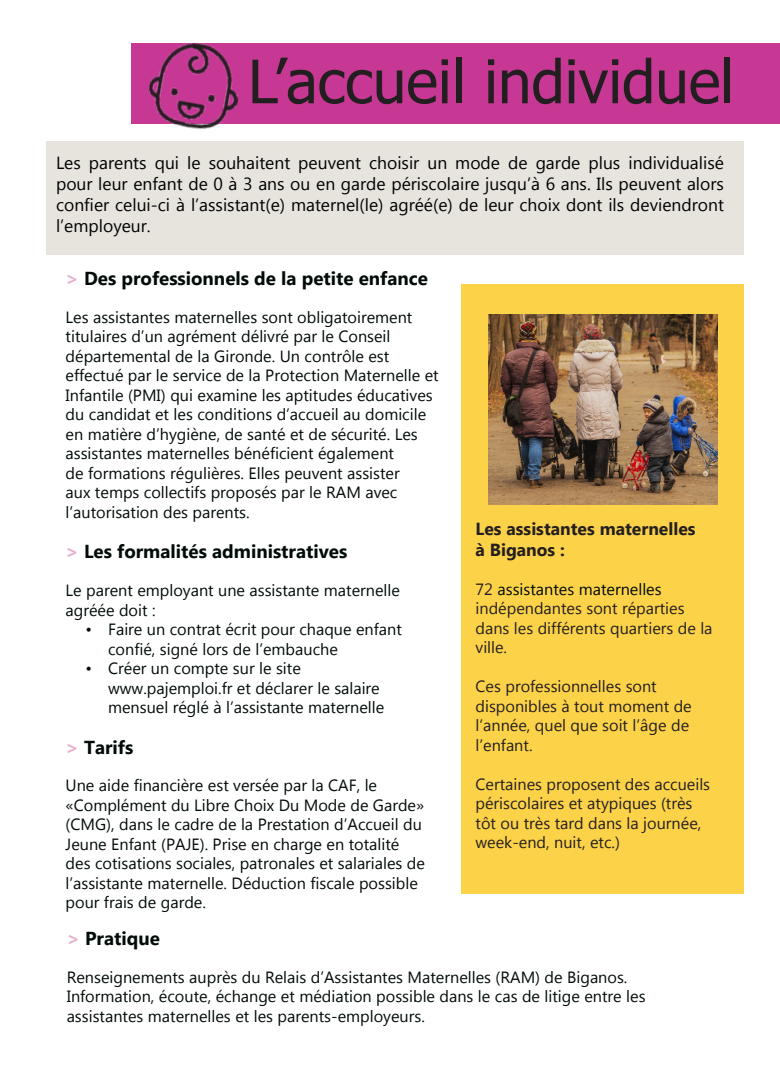
<style>
.page{position:relative;width:780px;height:1088px;background:#fff}
.page>*{position:absolute;margin:0;border:0;box-sizing:border-box;transform-origin:0 0}
.t1{font:60px "Tahoma";color:#231f20}
.t2{font:700 18.75px "Lao UI";color:#010b08}
.t3{font:700 18.75px "Lao UI";color:#010c08}
.t4{font:17.5px/21px "Lao UI";color:#000001;text-align:justify}
.t5{font:700 17.5px "Lao UI";color:#231f20}
.t6{font:16.25px/19.5px "Lao UI";color:#010b08}
.t7{font:16.25px/19.5px "Lao UI";color:#010c08}
.t8{font:16.25px/19.5px "Lao UI";color:#231f20}
.s1{color:#e7adce}
.s2{color:#010b08}
</style>
<div class="page">
<div style="left:131px;top:43px;width:649px;height:81px;background:#c73895"></div>
<div style="left:46px;top:141px;width:697px;height:113px;background:#e6e4dd"></div>
<div style="left:461px;top:284px;width:282px;height:610px;background:#fcd249"></div>
<img style="left:489px;top:314px;width:229px;height:190px">
<img style="left:148px;top:42px;width:91px;height:87px">
<p class="t1" style="left:248px;top:41px;width:487px">L’accueil individuel</p>
<p class="t4" style="left:56px;top:152px;width:669px">Les parents qui le souhaitent peuvent choisir un mode de garde plus individualisé pour leur enfant de 0 à 3 ans ou en garde périscolaire jusqu’à 6 ans. Ils peuvent alors confier celui-ci à l’assistant(e) maternel(le) agréé(e) de leur choix dont ils deviendront l’employeur.</p>
<p class="t2" style="left:66px;top:266px;width:364px"><span class="s1">&gt;</span> Des professionnels de la petite enfance</p>
<p class="t6" style="left:66px;top:306px;width:375px">Les assistantes maternelles sont obligatoirement titulaires d’un agrément délivré par le Conseil départemental de la Gironde. Un contrôle est effectué par le service de la Protection Maternelle et Infantile (PMI) qui examine les aptitudes éducatives du candidat et les conditions d’accueil au domicile en matière d’hygiène, de santé et de sécurité. Les assistantes maternelles bénéficient également<br>de formations régulières. Elles peuvent assister<br>aux temps collectifs proposés par le RAM avec l’autorisation des parents.</p>
<p class="t3" style="left:66px;top:539px;width:283px"><span class="s1">&gt;</span> Les formalités administratives</p>
<p class="t7" style="left:66px;top:580px;width:336px">Le parent employant une assistante maternelle agréée doit :</p>
<p class="t7" style="left:108px;top:619px;width:295px;text-indent:-22px">• Faire un contrat écrit pour chaque enfant confié, signé lors de l’embauche</p>
<p class="t7" style="left:108px;top:658px;width:277px;text-indent:-22px">• Créer un compte sur le site www.pajemploi.fr et déclarer le salaire mensuel réglé à l’assistante maternelle</p>
<p class="t2" style="left:66px;top:735px;width:69px"><span class="s1">&gt;</span> Tarifs</p>
<p class="t6" style="left:66px;top:775px;width:313px">Une aide financière est versée par la CAF, le</p>
<p class="t6" style="left:66px;top:795px;width:361px">«Complément du Libre Choix Du Mode de Garde» (CMG), dans le cadre de la Prestation d’Accueil du Jeune Enfant (PAJE). Prise en charge en totalité des cotisations sociales, patronales et salariales de l’assistante maternelle. Déduction fiscale possible pour frais de garde.</p>
<p class="t5" style="left:475px;top:517px;width:221px">Les assistantes maternelles</p>
<p class="t5" style="left:475px;top:538px;width:91px">à Biganos :</p>
<p class="t8" style="left:475px;top:578px;width:238px">72 <span class="s2">assistantes maternelles </span>indépendantes sont réparties dans les différents quartiers de la ville.</p>
<p class="t8" style="left:475px;top:676px;width:218px">Ces professionnelles sont disponibles à tout moment de l’année, quel que soit l’âge de l’enfant.</p>
<p class="t8" style="left:475px;top:773px;width:236px">Certaines proposent des accueils périscolaires et atypiques (très tôt ou très tard dans la journée, week-end, nuit, etc.)</p>
<p class="t3" style="left:67px;top:926px;width:95px"><span class="s1">&gt;</span> Pratique</p>
<p class="t7" style="left:67px;top:966px;width:580px">Renseignements auprès du Relais d’Assistantes Maternelles (RAM) de Biganos.<br>Information, écoute, échange et médiation possible dans le cas de litige entre les <span class="s2">assistantes maternelles</span> et les parents-employeurs.</p>
</div>
